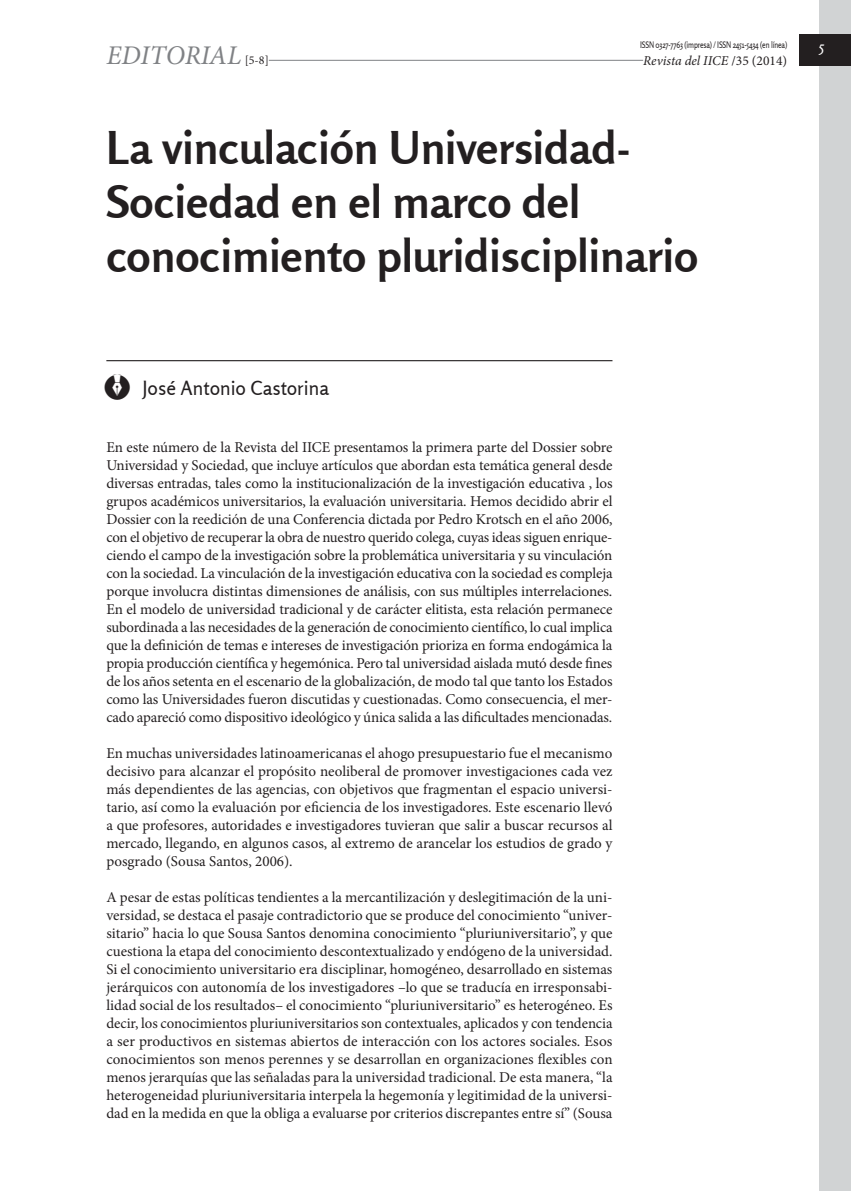
<style>
.page{position:relative;width:851px;height:1191px;background:#fff}
.page>*{position:absolute;margin:0;border:0;box-sizing:border-box;transform-origin:0 0}
.Editorial____Titulo{font:700 45px/54px "Rosario";color:#231f20}
.Maqueta____Marcador{font:italic 27px "Minion Pro";color:#808285}
.t1{font:19.5px "Rosario";color:#231f20}
.Art____Texto_princip{font:15px/18px "Minion Pro";letter-spacing:-.005em;color:#231f20;text-align:justify}
.Maqueta____Foliado{font:15px "Rosario";color:#fff}
.Maqueta____Encabezad{font:italic 13.5px "Minion Pro";letter-spacing:-.005em;color:#231f20}
.Maqueta____Encabezad-2{font:12px "Minion Pro";color:#231f20}
.Maqueta____Encabezad-3{font:9px "Rosario";letter-spacing:-.02em;color:#231f20;scale:.8 1}
.s1{font-style:normal}
.s2{font-family:"Iconospararevistasfilo Regula";font-size:33px}
</style>
<div class="page">
<hr style="left:112px;top:60px;width:540px;height:1px;background:#808285">
<div style="left:643px;top:54px;width:144px;height:15px;background:#fff"></div>
<div style="left:818px;top:0;width:32px;height:1191px;background:#d1d3d4"></div>
<div style="left:799px;top:35px;width:51px;height:31px;background:#231f20"></div>
<div style="left:106px;top:41px;width:141px;height:26px;background:#fff"></div>
<div style="left:242px;top:54px;width:27px;height:15px;background:#fff"></div>
<hr style="left:106px;top:360px;width:506px;height:1px;background:#231f20">
<p class="Maqueta____Marcador" style="left:106px;top:37px;width:136px">EDITORIAL</p>
<p class="Maqueta____Encabezad-2" style="left:245px;top:52px;width:26px">[5-8]</p>
<p class="Maqueta____Encabezad-3" style="left:640px;top:40px;width:185px">ISSN 0327-7763 (impresa) / ISSN 2451-5434 (en línea)</p>
<p class="Maqueta____Encabezad" style="left:643px;top:51px;width:145px">Revista del IICE <span class="s1">/35 (2014)</span></p>
<p class="Editorial____Titulo" style="left:106px;top:120px;width:593px">La vinculación Universidad-<br>Sociedad en el marco del conocimiento pluridisciplinario</p>
<p class="Maqueta____Foliado" style="left:818px;top:38px;width:7px">5</p>
<p class="t1" style="left:106px;top:377px;width:224px"><span class="s2">"</span> José Antonio Castorina</p>
<p class="Art____Texto_princip" style="left:106px;top:438px;width:507px">En este número de la Revista del IICE presentamos la primera parte del Dossier sobre Universidad y Sociedad, que incluye artículos que abordan esta temática general desde diversas entradas, tales como la institucionalización de la investigación educativa , los grupos académicos universitarios, la evaluación universitaria. Hemos decidido abrir el Dossier con la reedición de una Conferencia dictada por Pedro Krotsch en el año 2006, con el objetivo de recuperar la obra de nuestro querido colega, cuyas ideas siguen enrique&shy;ciendo el campo de la investigación sobre la problemática universitaria y su vinculación con la sociedad. La vinculación de la investigación educativa con la sociedad es compleja porque involucra distintas dimensiones de análisis, con sus múltiples interrelaciones.<br>En el modelo de universidad tradicional y de carácter elitista, esta relación permanece subordinada a las necesidades de la generación de conocimiento científico, lo cual implica que la definición de temas e intereses de investigación prioriza en forma endogámica la propia producción científica y hegemónica. Pero tal universidad aislada mutó desde fines de los años setenta en el escenario de la globalización, de modo tal que tanto los Estados como las Universidades fueron discutidas y cuestionadas. Como consecuencia, el mer&shy;cado apareció como dispositivo ideológico y única salida a las dificultades mencionadas.</p>
<p class="Art____Texto_princip" style="left:106px;top:744px;width:507px">En muchas universidades latinoamericanas el ahogo presupuestario fue el mecanismo decisivo para alcanzar el propósito neoliberal de promover investigaciones cada vez más dependientes de las agencias, con objetivos que fragmentan el espacio universi&shy;tario, así como la evaluación por eficiencia de los investigadores. Este escenario llevó a que profesores, autoridades e investigadores tuvieran que salir a buscar recursos al mercado, llegando, en algunos casos, al extremo de arancelar los estudios de grado y posgrado (Sousa Santos, 2006).</p>
<p class="Art____Texto_princip" style="left:106px;top:888px;width:507px">A pesar de estas políticas tendientes a la mercantilización y deslegitimación de la uni&shy;versidad, se destaca el pasaje contradictorio que se produce del conocimiento “univer&shy;sitario” hacia lo que Sousa Santos denomina conocimiento “pluriuniversitario”, y que cuestiona la etapa del conocimiento descontextualizado y endógeno de la universidad.<br>Si el conocimiento universitario era disciplinar, homogéneo, desarrollado en sistemas jerárquicos con autonomía de los investigadores –lo que se traducía en irresponsabi&shy;lidad social de los resultados– el conocimiento “pluriuniversitario” es heterogéneo. Es decir, los conocimientos pluriuniversitarios son contextuales, aplicados y con tendencia a ser productivos en sistemas abiertos de interacción con los actores sociales. Esos conocimientos son menos perennes y se desarrollan en organizaciones flexibles con menos jerarquías que las señaladas para la universidad tradicional. De esta manera, “la heterogeneidad pluriuniversitaria interpela la hegemonía y legitimidad de la universi&shy;dad en la medida en que la obliga a evaluarse por criterios discrepantes entre sí” (Sousa</p>
</div>
